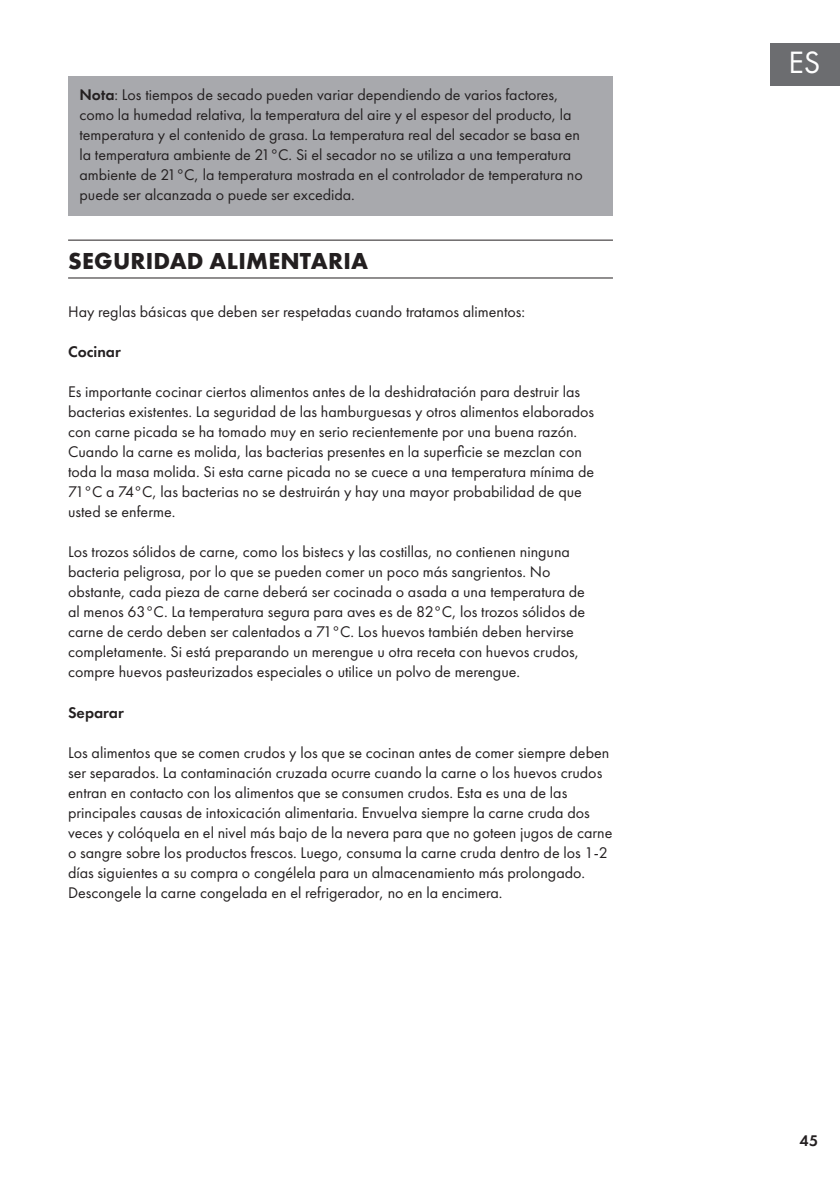
<style>
.page{position:relative;width:840px;height:1191px;background:#fff}
.page>*{position:absolute;margin:0;border:0;box-sizing:border-box;transform-origin:0 0}
.t1{font:32px "Futura PTW08";color:#fff}
.t2{font:700 24px "Futura PTW08";letter-spacing:.01em;color:#231f20}
.t3{font:16px/20px "Futura PTW08";color:#231f20}
.t4{font:600 16px "Futura PTW08";color:#231f20}
.s1{font-weight:600}
</style>
<div class="page">
<div style="left:770px;top:43px;width:69px;height:42px;background:#6c6d70"></div>
<div style="left:68px;top:77px;width:544px;height:139px;background:#a8a9ad"></div>
<hr style="left:68px;top:240px;width:544px;height:1px;background:#231f20">
<hr style="left:68px;top:277px;width:544px;height:1px;background:#231f20">
<p class="t3" style="left:79px;top:85px;width:504px"><span class="s1">Nota</span>: Los tiempos de secado pueden variar dependiendo de varios factores, como la humedad relativa, la temperatura del aire y el espesor del producto, la temperatura y el contenido de grasa. La temperatura real del secador se basa en la temperatura ambiente de 21°C. Si el secador no se utiliza a una temperatura ambiente de 21°C, la temperatura mostrada en el controlador de temperatura no puede ser alcanzada o puede ser excedida.</p>
<h2 class="t2" style="left:68px;top:245px;width:301px">SEGURIDAD ALIMENTARIA</h2>
<p class="t3" style="left:68px;top:302px;width:458px">Hay reglas básicas que deben ser respetadas cuando tratamos alimentos:</p>
<p class="t4" style="left:68px;top:342px;width:54px">Cocinar</p>
<p class="t3" style="left:68px;top:382px;width:527px">Es importante cocinar ciertos alimentos antes de la deshidratación para destruir las bacterias existentes. La seguridad de las hamburguesas y otros alimentos elaborados con carne picada se ha tomado muy en serio recientemente por una buena razón.<br>Cuando la carne es molida, las bacterias presentes en la superficie se mezclan con toda la masa molida. Si esta carne picada no se cuece a una temperatura mínima de 71°C a 74°C, las bacterias no se destruirán y hay una mayor probabilidad de que usted se enferme.</p>
<p class="t3" style="left:68px;top:542px;width:518px">Los trozos sólidos de carne, como los bistecs y las costillas, no contienen ninguna bacteria peligrosa, por lo que se pueden comer un poco más sangrientos. No obstante, cada pieza de carne deberá ser cocinada o asada a una temperatura de al menos 63°C. La temperatura segura para aves es de 82°C, los trozos sólidos de carne de cerdo deben ser calentados a 71°C. Los huevos también deben hervirse completamente. Si está preparando un merengue u otra receta con huevos crudos, compre huevos pasteurizados especiales o utilice un polvo de merengue.</p>
<p class="t4" style="left:68px;top:702px;width:57px">Separar</p>
<p class="t3" style="left:68px;top:742px;width:545px">Los alimentos que se comen crudos y los que se cocinan antes de comer siempre deben ser separados. La contaminación cruzada ocurre cuando la carne o los huevos crudos entran en contacto con los alimentos que se consumen crudos. Esta es una de las principales causas de intoxicación alimentaria. Envuelva siempre la carne cruda dos veces y colóquela en el nivel más bajo de la nevera para que no goteen jugos de carne o sangre sobre los productos frescos. Luego, consuma la carne cruda dentro de los 1-2 días siguientes a su compra o congélela para un almacenamiento más prolongado.<br>Descongele la carne congelada en el refrigerador, no en la encimera.</p>
<h1 class="t1" style="left:787px;top:43px;width:33px">ES</h1>
<p class="t4" style="left:799px;top:1130px;width:20px">45</p>
</div>
